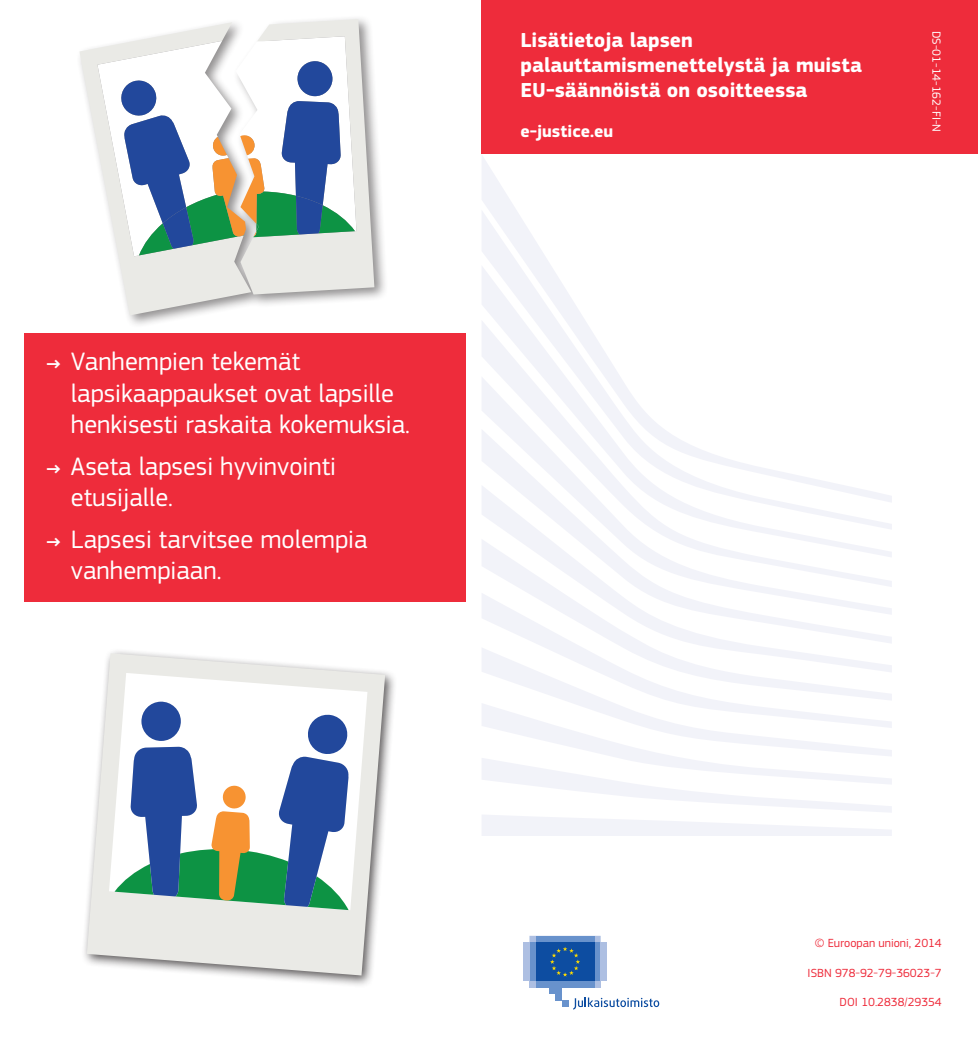
<style>
.page{position:relative;width:978px;height:1042px;background:#fff}
.page>*{position:absolute;margin:0;border:0;box-sizing:border-box;transform-origin:0 0}
.t1{font:26.25px/31.5px "EC Square Sans Pro";color:#fff}
.t2{font:700 21px "EC Square Sans Pro";color:#fff}
.t3{font:700 17.5px "EC Square Sans Pro";color:#fff}
.t4{font:12.25px "EC Square Sans Pro";color:#ee2c3b}
.t5{font:12.25px "EC Square Sans Pro";color:#fff}
.s1{font-weight:700;font-size:18.38px}
</style>
<div class="page">
<div style="left:24px;top:334px;width:442px;height:268px;background:#ee2c3b"></div>
<hr style="left:977px;top:603px;width:1px;height:439px;background:#015aaa">
<div style="left:481px;top:0;width:496px;height:154px;background:#ee2c3b"></div>
<div style="left:75px;top:15px;width:313px;height:314px;background:#231f20;opacity:.5"></div>
<svg style="left:79px;top:22px;width:172px;height:293px"></svg>
<svg style="left:97px;top:19px;width:277px;height:275px"></svg>
<div style="left:81px;top:648px;width:317px;height:340px;background:#231f20;opacity:.75"></div>
<svg style="left:87px;top:653px;width:298px;height:322px;fill:#eaeae6"></svg>
<svg style="left:109px;top:673px;width:258px;height:237px"></svg>
<div style="left:141px;top:701px;width:40px;height:40px;background:#22489c;border-radius:50%"></div>
<svg style="left:114px;top:713px;width:235px;height:197px"></svg>
<svg style="left:482px;top:156px;width:34px;height:54px;fill:#f6f7fb"></svg>
<svg style="left:519px;top:587px;width:278px;height:6px"></svg>
<svg style="left:482px;top:593px;width:409px;height:54px"></svg>
<svg style="left:482px;top:647px;width:409px;height:56px"></svg>
<svg style="left:482px;top:703px;width:409px;height:133px"></svg>
<svg style="left:482px;top:210px;width:68px;height:55px;fill:#f2f3f9"></svg>
<svg style="left:482px;top:265px;width:103px;height:55px;fill:#f2f3f9"></svg>
<svg style="left:482px;top:320px;width:409px;height:267px"></svg>
<div style="left:529px;top:981px;width:71px;height:6px;background:#adbfe2"></div>
<div style="left:536px;top:981px;width:58px;height:6px;background:#6892cc"></div>
<div style="left:594px;top:942px;width:6px;height:39px;background:#6892cc"></div>
<div style="left:600px;top:942px;width:7px;height:39px;background:#adbfe2"></div>
<div style="left:529px;top:942px;width:7px;height:39px;background:#6892cc"></div>
<div style="left:523px;top:942px;width:6px;height:39px;background:#adbfe2"></div>
<div style="left:548px;top:981px;width:13px;height:13px;background:#6892cc"></div>
<div style="left:555px;top:981px;width:6px;height:19px;background:#6892cc"></div>
<div style="left:561px;top:1000px;width:7px;height:7px;background:#6892cc"></div>
<div style="left:536px;top:942px;width:58px;height:39px;background:#0d4da1"></div>
<svg style="left:529px;top:936px;width:71px;height:40px"></svg>
<svg style="left:573px;top:997px;width:86px;height:12px"></svg>
<p class="t1" style="left:71px;top:346px;width:340px;text-indent:-25px"><span class="s1">→</span> Vanhempien tekemät lapsikaappaukset ovat lapsille henkisesti raskaita kokemuksia.</p>
<p class="t1" style="left:71px;top:450px;width:266px;text-indent:-25px"><span class="s1">→</span> Aseta lapsesi hyvinvointi etusijalle.</p>
<p class="t1" style="left:71px;top:523px;width:298px;text-indent:-25px"><span class="s1">→</span> Lapsesi tarvitsee molempia vanhempiaan.</p>
<p class="t2" style="left:520px;top:27px;width:174px">Lisätietoja lapsen</p>
<p class="t2" style="left:520px;top:53px;width:343px">palauttamismenettelystä ja muista</p>
<p class="t2" style="left:520px;top:78px;width:288px">EU-säännöistä on osoitteessa</p>
<p class="t3" style="left:520px;top:121px;width:94px">e-justice.eu</p>
<p class="t5" style="left:943px;top:31px;width:103px;rotate:90deg">DS-01-14-162-FI-N</p>
<p class="t4" style="left:814px;top:936px;width:128px">© Euroopan unioni, 2014</p>
<p class="t4" style="left:807px;top:965px;width:136px">ISBN 978-92-79-36023-7</p>
<p class="t4" style="left:839px;top:995px;width:104px">DOI 10.2838/29354</p>
</div>
